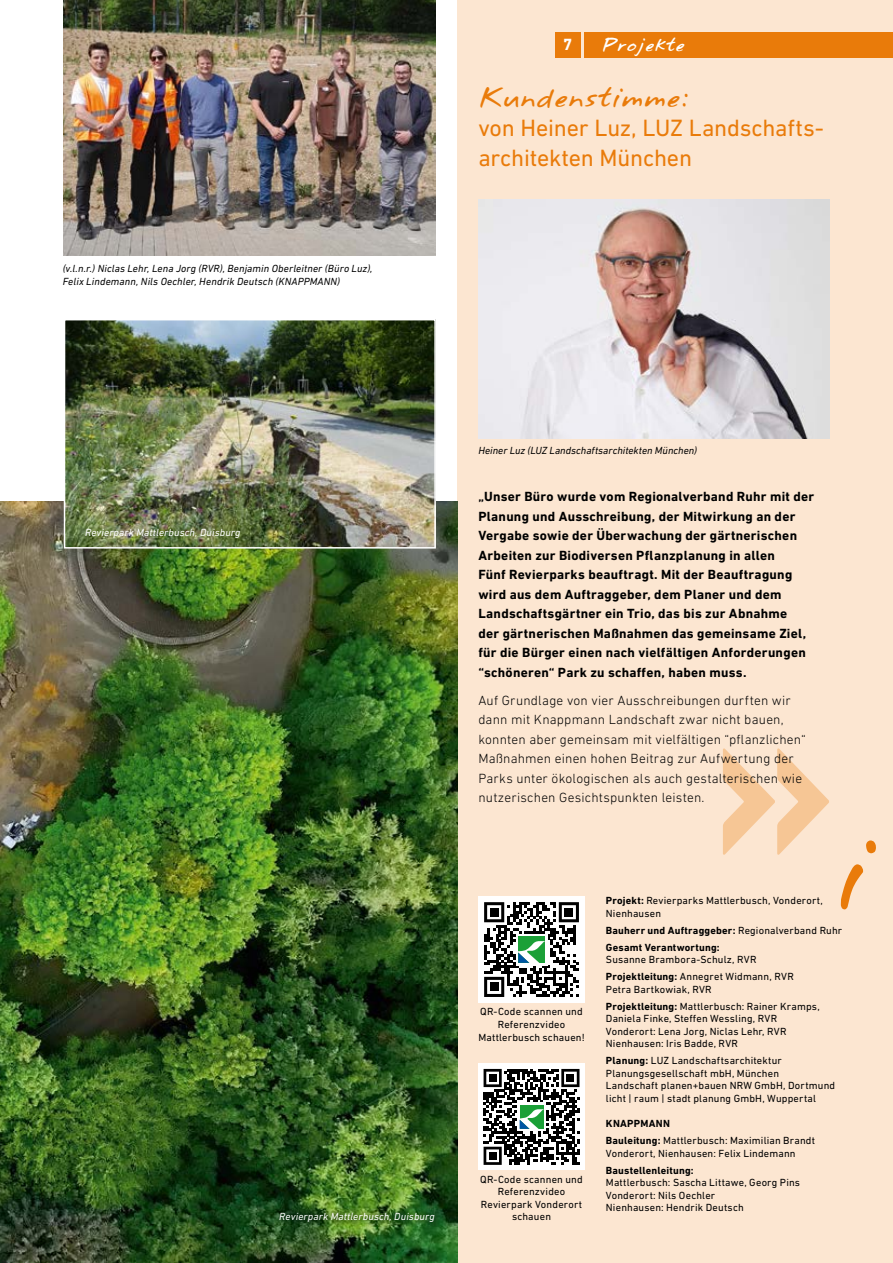
<style>
.page{position:relative;width:893px;height:1263px;background:#fff}
.page>*{position:absolute;margin:0;border:0;box-sizing:border-box;transform-origin:0 0}
.t1{font:24px/30px "DIN Next LT Pro";letter-spacing:-.01em;color:#e97b0a}
.t2{font:24px "Annifont";letter-spacing:-.005em;color:#e97b0a}
.t3{font:16.5px "Annifont";letter-spacing:-.045em;color:#fff}
.t4{font:700 16.5px "DIN Next LT Pro";color:#fff}
.t5{font:700 13.5px/19.5px "DIN Next LT Pro";letter-spacing:.02em;color:#000}
.t6{font:300 13.5px/19.5px "DIN Next LT Pro";letter-spacing:.015em;color:#000}
.t7{font:10.5px/12.6px "DIN Next LT Pro";letter-spacing:.02em;color:#000}
.t8{font:italic 10.5px/13.5px "DIN Next LT Pro";letter-spacing:.01em;color:#000}
.t9{font:700 10.5px/16.8px "DIN Next LT Pro";letter-spacing:.02em;color:#000}
.t10{font:italic 10.5px "DIN Next LT Pro";letter-spacing:.015em;color:#fff}
.s1{font-weight:700}
.s2{font-weight:400}
</style>
<div class="page">
<div style="left:457px;top:0;width:436px;height:1263px;background:#fce6d1"></div>
<img style="left:0;top:502px;width:457px;height:761px">
<div style="left:478px;top:896px;width:107px;height:107px;background:#fff"></div>
<svg style="left:484px;top:902px;width:95px;height:95px"></svg>
<div style="left:478px;top:1064px;width:107px;height:106px;background:#fff"></div>
<svg style="left:484px;top:1069px;width:95px;height:96px"></svg>
<img style="left:67px;top:322px;width:366px;height:224px">
<div style="left:64px;top:319px;width:372px;height:230px;border:2px solid #fff"></div>
<img style="left:64px;top:0;width:372px;height:255px">
<img style="left:478px;top:200px;width:351px;height:238px">
<svg style="left:723px;top:748px;width:106px;height:107px"></svg>
<svg style="left:841px;top:840px;width:35px;height:69px"></svg>
<img style="left:272px;top:1206px;width:170px;height:24px">
<div style="left:585px;top:32px;width:308px;height:25px;background:#e97b0a"></div>
<div style="left:555px;top:32px;width:25px;height:25px;background:#e97b0a"></div>
<p class="t8" style="left:63px;top:261px;width:311px">(v.l.n.r.) Niclas Lehr, Lena Jorg (RVR), Benjamin Oberleitner (Büro Luz),<br>Felix Lindemann, Nils Oechler, Hendrik Deutsch (KNAPPMANN)</p>
<h2 class="t4" style="left:563px;top:35px;width:11px">7</h2>
<h2 class="t3" style="left:602px;top:31px;width:85px">Projekte</h2>
<h1 class="t2" style="left:478px;top:77px;width:212px">Kundenstimme:</h1>
<h1 class="t1" style="left:478px;top:113px;width:347px">von Heiner Luz, LUZ Landschafts&shy;architekten München</h1>
<p class="t10" style="left:85px;top:526px;width:157px">Revierpark Mattlerbusch, Duisburg</p>
<p class="t10" style="left:279px;top:1211px;width:157px">Revierpark Mattlerbusch, Duisburg</p>
<p class="t8" style="left:478px;top:444px;width:220px">Heiner Luz (LUZ Landschaftsarchitekten München)</p>
<p class="t5" style="left:478px;top:487px;width:337px">„Unser Büro wurde vom Regionalverband Ruhr mit der Planung und Ausschreibung, der Mitwirkung an der Vergabe sowie der Überwachung der gärtnerischen Arbeiten zur Biodiversen Pflanzplanung in allen<br>Fünf Revierparks beauftragt. Mit der Beauftragung wird aus dem Auftraggeber, dem Planer und dem Landschaftsgärtner ein Trio, das bis zur Abnahme<br>der gärtnerischen Maßnahmen das gemeinsame Ziel, für die Bürger einen nach vielfältigen Anforderungen “schöneren“ Park zu schaffen, haben muss.</p>
<p class="t6" style="left:478px;top:690px;width:329px">Auf Grundlage von vier Ausschreibungen durften wir dann mit Knappmann Landschaft zwar nicht bauen, konnten aber gemeinsam mit vielfältigen “pflanzlichen“ Maßnahmen einen hohen Beitrag zur Aufwertung der Parks unter ökologischen als auch gestalterischen wie nutzerischen Gesichtspunkten leisten.</p>
<p class="t7" style="left:478px;top:1005px;width:108px;text-align:center">QR-Code scannen und<br>Referenzvideo<br>Mattlerbusch schauen!</p>
<p class="t7" style="left:480px;top:1173px;width:104px;text-align:center">QR-Code scannen und<br>Referenzvideo<br>Revierpark Vonderort schauen</p>
<p class="t7" style="left:606px;top:894px;width:218px"><span class="s1">Projekt:</span> Revierparks Mattlerbusch, Vonderort,<br>Nienhausen</p>
<p class="t9" style="left:606px;top:922px;width:238px">Bauherr und Auftraggeber: <span class="s2">Regionalverband Ruhr<br></span>Gesamt Verantwortung:</p>
<p class="t7" style="left:606px;top:951px;width:189px;line-height:16.8px">Susanne Brambora-Schulz, RVR<br><span class="s1">Projektleitung:</span> Annegret Widmann, RVR</p>
<p class="t7" style="left:606px;top:980px;width:215px;line-height:16.8px">Petra Bartkowiak, RVR<br><span class="s1">Projektleitung:</span> Mattlerbusch: Rainer Kramps,</p>
<p class="t7" style="left:606px;top:1012px;width:182px">Daniela Finke, Steffen Wessling, RVR<br>Vonderort: Lena Jorg, Niclas Lehr, RVR<br>Nienhausen: Iris Badde, RVR</p>
<p class="t7" style="left:606px;top:1054px;width:231px"><span class="s1">Planung:</span> LUZ Landschaftsarchitektur Planungsgesellschaft mbH, München<br>Landschaft planen+bauen NRW GmbH, Dortmund licht | raum | stadt planung GmbH, Wuppertal</p>
<p class="t7" style="left:606px;top:1115px;width:211px;line-height:16.8px"><span class="s1">KNAPPMANN<br>Bauleitung:</span> Mattlerbusch: Maximilian Brandt</p>
<p class="t7" style="left:606px;top:1147px;width:191px">Vonderort, Nienhausen: Felix Lindemann</p>
<p class="t9" style="left:606px;top:1161px;width:89px">Baustellenleitung:</p>
<p class="t7" style="left:606px;top:1176px;width:196px">Mattlerbusch: Sascha Littawe, Georg Pins<br>Vonderort: Nils Oechler<br>Nienhausen: Hendrik Deutsch</p>
</div>
